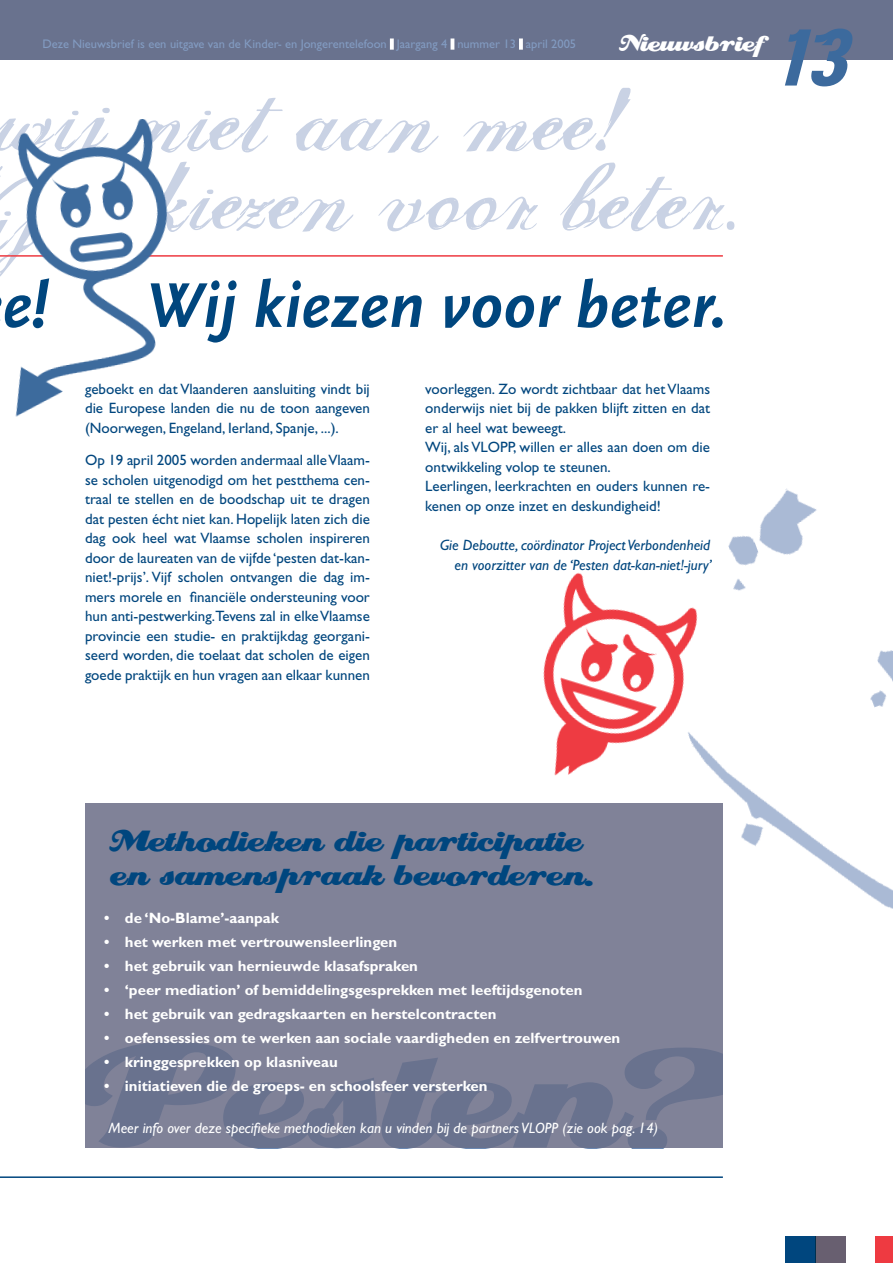
<style>
.page{position:relative;width:893px;height:1263px;background:#fff}
.page>*{position:absolute;margin:0;border:0;box-sizing:border-box;transform-origin:0 0}
.t1{font:180px "Creampuff";color:#6b89b4}
.t2{font:123.45px "Selfish";color:#c9d2e4}
.t3{font:74.4px "Aarvark Cafe";color:#3c6a9d}
.t4{font:italic 700 66px "Scala Sans";color:#00467e}
.t5{font:36px/34.5px "Creampuff";color:#00467e}
.t6{font:26.7px "Creampuff";color:#fff}
.t7{font:15px/19.5px "Gill Sans";color:#00467e;text-align:justify}
.t8{font:700 15px "Gill Sans";color:#fff}
.t9{font:italic 15px/19.5px "Gill Sans";color:#00467e;text-align:right}
.t10{font:italic 15px "Gill Sans";color:#fff}
.t11{font:12.45px "Gill Sans";color:#829bc1}
.s1{color:#fff}
</style>
<div class="page">
<div style="left:85px;top:804px;width:638px;height:344px;background:#808298"></div>
<img style="left:711px;top:488px;width:182px;height:421px">
<div style="left:0;top:0;width:893px;height:60px;background:#69728e"></div>
<div style="left:390px;top:38px;width:4px;height:12px;border:3px solid #fff"></div>
<svg style="left:451px;top:38px;width:3px;height:12px"></svg>
<div style="left:519px;top:38px;width:4px;height:12px;border:3px solid #fff"></div>
<div style="left:876px;top:1236px;width:17px;height:27px;background:#ee3a41"></div>
<div style="left:785px;top:1236px;width:30px;height:27px;background:#00467e"></div>
<div style="left:816px;top:1236px;width:30px;height:27px;background:#685f70"></div>
<img style="left:512px;top:572px;width:199px;height:232px">
<hr style="left:0;top:255px;width:723px;height:2px;background:#ee3a41">
<hr style="left:0;top:1176px;width:723px;height:2px;background:#00467e">
<img style="left:7px;top:119px;width:187px;height:298px">
<h3 class="t6" style="left:619px;top:29px;width:149px">Nieuwsbrief</h3>
<h3 class="t3" style="left:775px;top:11px;width:72px">13</h3>
<p class="t11" style="left:43px;top:37px;width:535px">Deze Nieuwsbrief is een uitgave van de Kinder- en Jongerentelefoon <span class="s1">I</span> Jaargang 4 <span class="s1">I</span> nummer 13 <span class="s1">I</span> april 2005</p>
<h2 class="t2" style="left:-8px;top:45px;width:642px">wij niet aan mee!</h2>
<h2 class="t2" style="left:-16px;top:123px;width:754px">ij kiezen voor beter.</h2>
<h3 class="t4" style="left:2px;top:270px;width:48px">e!</h3>
<h3 class="t4" style="left:146px;top:270px;width:583px">Wij kiezen voor beter.</h3>
<p class="t7" style="left:85px;top:379px;width:286px">geboekt en dat Vlaanderen aansluiting vindt bij die Europese landen die nu de toon aangeven (Noorwegen, Engeland, Ierland, Spanje, ...).</p>
<p class="t7" style="left:85px;top:450px;width:286px">Op 19 april 2005 worden andermaal alle Vlaam&shy;se scholen uitgenodigd om het pestthema cen&shy;traal te stellen en de boodschap uit te dragen dat pesten écht niet kan. Hopelijk laten zich die dag ook heel wat Vlaamse scholen inspireren door de laureaten van de vijfde ‘pesten dat-kan&shy;niet!-prijs’. Vijf scholen ontvangen die dag im&shy;mers morele en financiële ondersteuning voor hun anti-pestwerking.Tevens zal in elke Vlaamse provincie een studie- en praktijkdag georgani&shy;seerd worden, die toelaat dat scholen de eigen goede praktijk en hun vragen aan elkaar kunnen</p>
<p class="t7" style="left:425px;top:379px;width:286px;text-align:left">voorleggen. Zo wordt zichtbaar dat het Vlaams onderwijs niet bij de pakken blijft zitten en dat er al heel wat beweegt.<br>Wij, als VLOPP, willen er alles aan doen om die ontwikkeling volop te steunen.<br>Leerlingen, leerkrachten en ouders kunnen re&shy;kenen op onze inzet en deskundigheid!</p>
<p class="t9" style="left:440px;top:535px;width:273px">Gie Deboutte, coördinator Project Verbondenheid en voorzitter van de ‘Pesten dat-kan-niet!-jury’</p>
<h3 class="t5" style="left:109px;top:823px;width:486px">Methodieken die participatie en samenspraak bevorderen.</h3>
<p class="t8" style="left:104px;top:909px;width:176px">• de ‘No-Blame’-aanpak</p>
<p class="t8" style="left:104px;top:933px;width:295px">• het werken met vertrouwensleerlingen</p>
<p class="t8" style="left:104px;top:957px;width:315px">• het gebruik van hernieuwde klasafspraken</p>
<p class="t8" style="left:104px;top:981px;width:480px">• ‘peer mediation’ of bemiddelingsgesprekken met leeftijdsgenoten</p>
<p class="t8" style="left:104px;top:1005px;width:394px">• het gebruik van gedragskaarten en herstelcontracten</p>
<p class="t8" style="left:104px;top:1029px;width:518px">• oefensessies om te werken aan sociale vaardigheden en zelfvertrouwen</p>
<p class="t8" style="left:104px;top:1053px;width:235px">• kringgesprekken op klasniveau</p>
<p class="t8" style="left:104px;top:1077px;width:385px">• initiatieven die de groeps- en schoolsfeer versterken</p>
<p class="t10" style="left:109px;top:1119px;width:551px">Meer info over deze specifieke methodieken kan u vinden bij de partners VLOPP (zie ook pag. 14)</p>
<h1 class="t1" style="left:74px;top:1004px;width:674px">Pesten?</h1>
</div>
